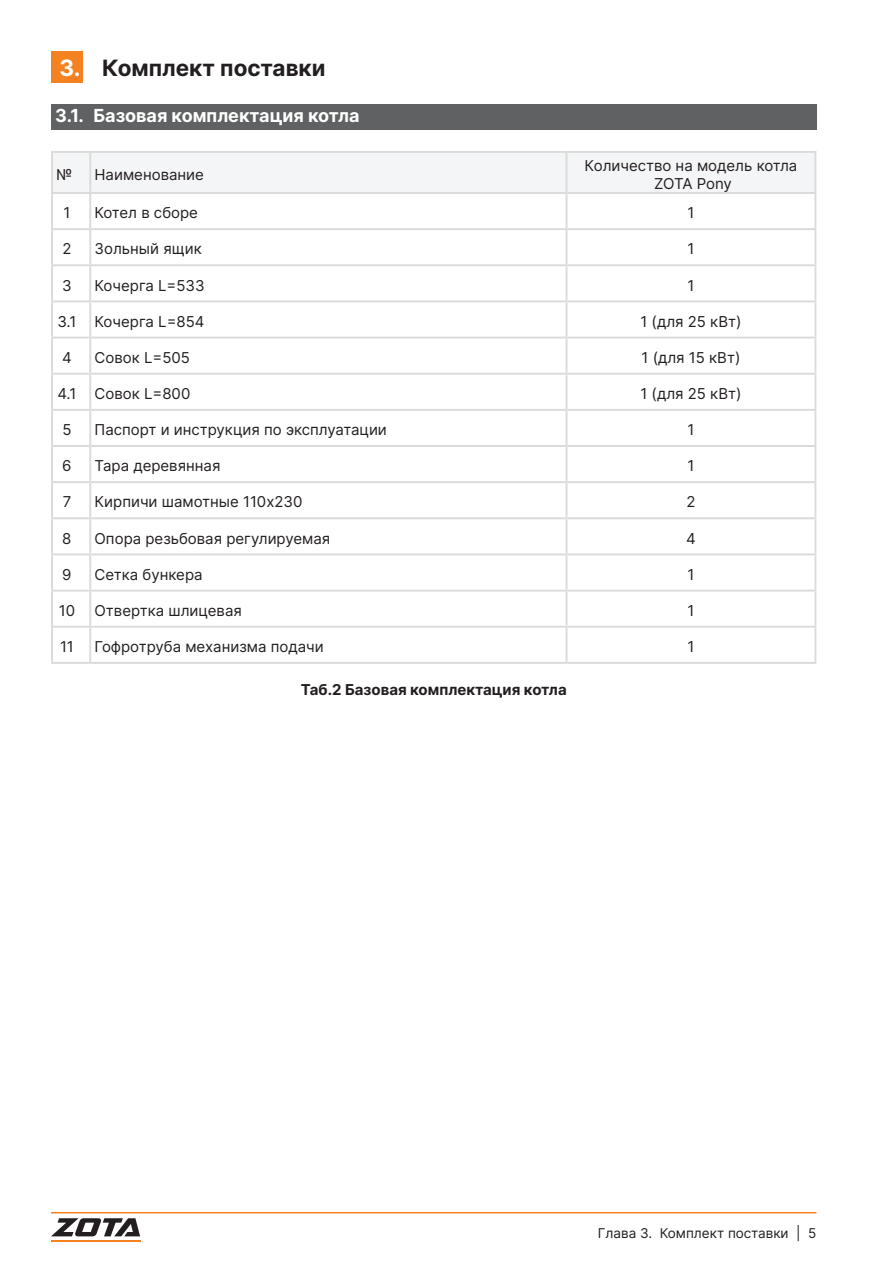
<style>
.page{position:relative;width:893px;height:1263px;background:#fff}
.page>*{position:absolute;margin:0;border:0;box-sizing:border-box;transform-origin:0 0}
.t1{font:700 22.5px "Inter";color:#231f20}
.t2{font:700 18px "Inter";color:#fff}
.t3{font:15px/18px "Inter";color:#231f20;text-align:center}
.t4{font:700 15px "Inter";color:#231f20}
.t5{font:13.5px "Inter";color:#231f20}
.s1{color:#fff}
</style>
<div class="page">
<hr style="left:51px;top:1212px;width:765px;height:1px;background:#f58220">
<svg style="left:51px;top:1218px;width:89px;height:18px"></svg>
<hr style="left:51px;top:1240px;width:89px;height:1px;background:#f58220">
<div style="left:53px;top:153px;width:761px;height:39px;background:#f4f5f6"></div>
<hr style="left:51px;top:151px;width:39px;height:2px;background:#dcdbda">
<hr style="left:51px;top:153px;width:2px;height:39px;background:#dcdbda">
<hr style="left:90px;top:151px;width:476px;height:2px;background:#dcdbda">
<hr style="left:89px;top:153px;width:2px;height:39px;background:#dcdbda">
<hr style="left:566px;top:151px;width:250px;height:2px;background:#dcdbda">
<hr style="left:566px;top:153px;width:1px;height:39px;background:#dcdbda">
<hr style="left:814px;top:153px;width:2px;height:39px;background:#dcdbda">
<hr style="left:51px;top:192px;width:39px;height:2px;background:#dcdbda">
<hr style="left:51px;top:194px;width:2px;height:34px;background:#dcdbda">
<hr style="left:90px;top:192px;width:476px;height:2px;background:#dcdbda">
<hr style="left:89px;top:194px;width:2px;height:34px;background:#dcdbda">
<hr style="left:566px;top:192px;width:250px;height:2px;background:#dcdbda">
<hr style="left:566px;top:194px;width:1px;height:34px;background:#dcdbda">
<hr style="left:814px;top:194px;width:2px;height:34px;background:#dcdbda">
<hr style="left:51px;top:228px;width:39px;height:2px;background:#dcdbda">
<hr style="left:51px;top:230px;width:2px;height:34px;background:#dcdbda">
<hr style="left:90px;top:228px;width:476px;height:2px;background:#dcdbda">
<hr style="left:89px;top:230px;width:2px;height:34px;background:#dcdbda">
<hr style="left:566px;top:228px;width:250px;height:2px;background:#dcdbda">
<hr style="left:566px;top:230px;width:1px;height:34px;background:#dcdbda">
<hr style="left:814px;top:230px;width:2px;height:34px;background:#dcdbda">
<hr style="left:51px;top:264px;width:39px;height:2px;background:#dcdbda">
<hr style="left:51px;top:266px;width:2px;height:34px;background:#dcdbda">
<hr style="left:90px;top:264px;width:476px;height:2px;background:#dcdbda">
<hr style="left:89px;top:266px;width:2px;height:34px;background:#dcdbda">
<hr style="left:566px;top:264px;width:250px;height:2px;background:#dcdbda">
<hr style="left:566px;top:266px;width:1px;height:34px;background:#dcdbda">
<hr style="left:814px;top:266px;width:2px;height:34px;background:#dcdbda">
<hr style="left:51px;top:300px;width:39px;height:2px;background:#dcdbda">
<hr style="left:51px;top:302px;width:2px;height:35px;background:#dcdbda">
<hr style="left:90px;top:300px;width:476px;height:2px;background:#dcdbda">
<hr style="left:89px;top:302px;width:2px;height:35px;background:#dcdbda">
<hr style="left:566px;top:300px;width:250px;height:2px;background:#dcdbda">
<hr style="left:566px;top:302px;width:1px;height:35px;background:#dcdbda">
<hr style="left:814px;top:302px;width:2px;height:35px;background:#dcdbda">
<hr style="left:51px;top:337px;width:39px;height:1px;background:#dcdbda">
<hr style="left:51px;top:338px;width:2px;height:35px;background:#dcdbda">
<hr style="left:90px;top:337px;width:476px;height:1px;background:#dcdbda">
<hr style="left:89px;top:338px;width:2px;height:35px;background:#dcdbda">
<hr style="left:566px;top:337px;width:250px;height:1px;background:#dcdbda">
<hr style="left:566px;top:338px;width:1px;height:35px;background:#dcdbda">
<hr style="left:814px;top:338px;width:2px;height:35px;background:#dcdbda">
<hr style="left:51px;top:373px;width:39px;height:2px;background:#dcdbda">
<hr style="left:51px;top:375px;width:2px;height:34px;background:#dcdbda">
<hr style="left:90px;top:373px;width:476px;height:2px;background:#dcdbda">
<hr style="left:89px;top:375px;width:2px;height:34px;background:#dcdbda">
<hr style="left:566px;top:373px;width:250px;height:2px;background:#dcdbda">
<hr style="left:566px;top:375px;width:1px;height:34px;background:#dcdbda">
<hr style="left:814px;top:375px;width:2px;height:34px;background:#dcdbda">
<hr style="left:51px;top:409px;width:39px;height:2px;background:#dcdbda">
<hr style="left:51px;top:411px;width:2px;height:34px;background:#dcdbda">
<hr style="left:90px;top:409px;width:476px;height:2px;background:#dcdbda">
<hr style="left:89px;top:411px;width:2px;height:34px;background:#dcdbda">
<hr style="left:566px;top:409px;width:250px;height:2px;background:#dcdbda">
<hr style="left:566px;top:411px;width:1px;height:34px;background:#dcdbda">
<hr style="left:814px;top:411px;width:2px;height:34px;background:#dcdbda">
<hr style="left:51px;top:445px;width:39px;height:2px;background:#dcdbda">
<hr style="left:51px;top:447px;width:2px;height:34px;background:#dcdbda">
<hr style="left:90px;top:445px;width:476px;height:2px;background:#dcdbda">
<hr style="left:89px;top:447px;width:2px;height:34px;background:#dcdbda">
<hr style="left:566px;top:445px;width:250px;height:2px;background:#dcdbda">
<hr style="left:566px;top:447px;width:1px;height:34px;background:#dcdbda">
<hr style="left:814px;top:447px;width:2px;height:34px;background:#dcdbda">
<hr style="left:51px;top:481px;width:39px;height:2px;background:#dcdbda">
<hr style="left:51px;top:483px;width:2px;height:34px;background:#dcdbda">
<hr style="left:90px;top:481px;width:476px;height:2px;background:#dcdbda">
<hr style="left:89px;top:483px;width:2px;height:34px;background:#dcdbda">
<hr style="left:566px;top:481px;width:250px;height:2px;background:#dcdbda">
<hr style="left:566px;top:483px;width:1px;height:34px;background:#dcdbda">
<hr style="left:814px;top:483px;width:2px;height:34px;background:#dcdbda">
<hr style="left:51px;top:517px;width:39px;height:2px;background:#dcdbda">
<hr style="left:51px;top:519px;width:2px;height:34px;background:#dcdbda">
<hr style="left:90px;top:517px;width:476px;height:2px;background:#dcdbda">
<hr style="left:89px;top:519px;width:2px;height:34px;background:#dcdbda">
<hr style="left:566px;top:517px;width:250px;height:2px;background:#dcdbda">
<hr style="left:566px;top:519px;width:1px;height:34px;background:#dcdbda">
<hr style="left:814px;top:519px;width:2px;height:34px;background:#dcdbda">
<hr style="left:51px;top:553px;width:39px;height:2px;background:#dcdbda">
<hr style="left:51px;top:555px;width:2px;height:35px;background:#dcdbda">
<hr style="left:90px;top:553px;width:476px;height:2px;background:#dcdbda">
<hr style="left:89px;top:555px;width:2px;height:35px;background:#dcdbda">
<hr style="left:566px;top:553px;width:250px;height:2px;background:#dcdbda">
<hr style="left:566px;top:555px;width:1px;height:35px;background:#dcdbda">
<hr style="left:814px;top:555px;width:2px;height:35px;background:#dcdbda">
<hr style="left:51px;top:590px;width:39px;height:1px;background:#dcdbda">
<hr style="left:51px;top:591px;width:2px;height:35px;background:#dcdbda">
<hr style="left:90px;top:590px;width:476px;height:1px;background:#dcdbda">
<hr style="left:89px;top:591px;width:2px;height:35px;background:#dcdbda">
<hr style="left:566px;top:590px;width:250px;height:1px;background:#dcdbda">
<hr style="left:566px;top:591px;width:1px;height:35px;background:#dcdbda">
<hr style="left:814px;top:591px;width:2px;height:35px;background:#dcdbda">
<hr style="left:51px;top:626px;width:39px;height:2px;background:#dcdbda">
<hr style="left:51px;top:628px;width:2px;height:34px;background:#dcdbda">
<hr style="left:90px;top:626px;width:476px;height:2px;background:#dcdbda">
<hr style="left:89px;top:628px;width:2px;height:34px;background:#dcdbda">
<hr style="left:566px;top:626px;width:250px;height:2px;background:#dcdbda">
<hr style="left:566px;top:628px;width:1px;height:34px;background:#dcdbda">
<hr style="left:814px;top:628px;width:2px;height:34px;background:#dcdbda">
<hr style="left:51px;top:662px;width:39px;height:2px;background:#dcdbda">
<hr style="left:90px;top:662px;width:476px;height:2px;background:#dcdbda">
<hr style="left:566px;top:662px;width:250px;height:2px;background:#dcdbda">
<div style="left:51px;top:51px;width:32px;height:32px;background:#f58220"></div>
<div style="left:51px;top:104px;width:765px;height:26px;background:#5f6162"></div>
<h1 class="t1" style="left:60px;top:52px;width:268px"><span class="s1">3.</span> Комплект поставки</h1>
<p class="t2" style="left:55px;top:102px;width:306px">3.1. Базовая комплектация котла</p>
<p class="t3" style="left:56px;top:165px;width:18px">№</p>
<p class="t3" style="left:95px;top:165px;width:111px">Наименование</p>
<p class="t3" style="left:585px;top:156px;width:214px">Количество на модель котла<br>ZOTA Pony</p>
<p class="t3" style="left:63px;top:204px;width:8px">1</p>
<p class="t3" style="left:95px;top:204px;width:105px">Котел в сборе</p>
<p class="t3" style="left:687px;top:204px;width:8px">1</p>
<p class="t3" style="left:62px;top:240px;width:11px">2</p>
<p class="t3" style="left:95px;top:240px;width:109px">Зольный ящик</p>
<p class="t3" style="left:687px;top:240px;width:8px">1</p>
<p class="t3" style="left:62px;top:276px;width:11px">3</p>
<p class="t3" style="left:95px;top:276px;width:112px">Кочерга L=533</p>
<p class="t3" style="left:687px;top:276px;width:8px">1</p>
<p class="t3" style="left:57px;top:312px;width:149px">3.1 Кочерга L=854</p>
<p class="t3" style="left:640px;top:312px;width:103px">1 (для 25 кВт)</p>
<p class="t3" style="left:62px;top:348px;width:11px">4</p>
<p class="t3" style="left:95px;top:348px;width:97px">Совок L=505</p>
<p class="t3" style="left:641px;top:348px;width:100px">1 (для 15 кВт)</p>
<p class="t3" style="left:57px;top:384px;width:134px">4.1 Совок L=800</p>
<p class="t3" style="left:640px;top:384px;width:103px">1 (для 25 кВт)</p>
<p class="t3" style="left:62px;top:420px;width:11px">5</p>
<p class="t3" style="left:95px;top:420px;width:294px">Паспорт и инструкция по эксплуатации</p>
<p class="t3" style="left:687px;top:420px;width:8px">1</p>
<p class="t3" style="left:62px;top:456px;width:11px">6</p>
<p class="t3" style="left:95px;top:456px;width:127px">Тара деревянная</p>
<p class="t3" style="left:687px;top:456px;width:8px">1</p>
<p class="t3" style="left:63px;top:493px;width:10px">7</p>
<p class="t3" style="left:95px;top:493px;width:209px">Кирпичи шамотные 110х230</p>
<p class="t3" style="left:686px;top:493px;width:11px">2</p>
<p class="t3" style="left:62px;top:529px;width:11px">8</p>
<p class="t3" style="left:95px;top:529px;width:237px">Опора резьбовая регулируемая</p>
<p class="t3" style="left:686px;top:529px;width:11px">4</p>
<p class="t3" style="left:62px;top:565px;width:11px">9</p>
<p class="t3" style="left:95px;top:565px;width:110px">Сетка бункера</p>
<p class="t3" style="left:688px;top:565px;width:8px">1</p>
<p class="t3" style="left:59px;top:601px;width:18px">10</p>
<p class="t3" style="left:95px;top:601px;width:149px">Отвертка шлицевая</p>
<p class="t3" style="left:688px;top:601px;width:8px">1</p>
<p class="t3" style="left:60px;top:637px;width:15px">11</p>
<p class="t3" style="left:95px;top:637px;width:231px">Гофротруба механизма подачи</p>
<p class="t3" style="left:688px;top:637px;width:8px">1</p>
<p class="t4" style="left:301px;top:678px;width:267px">Таб.2 Базовая комплектация котла</p>
<p class="t5" style="left:598px;top:1223px;width:220px">Глава 3. Комплект поставки | 5</p>
</div>
